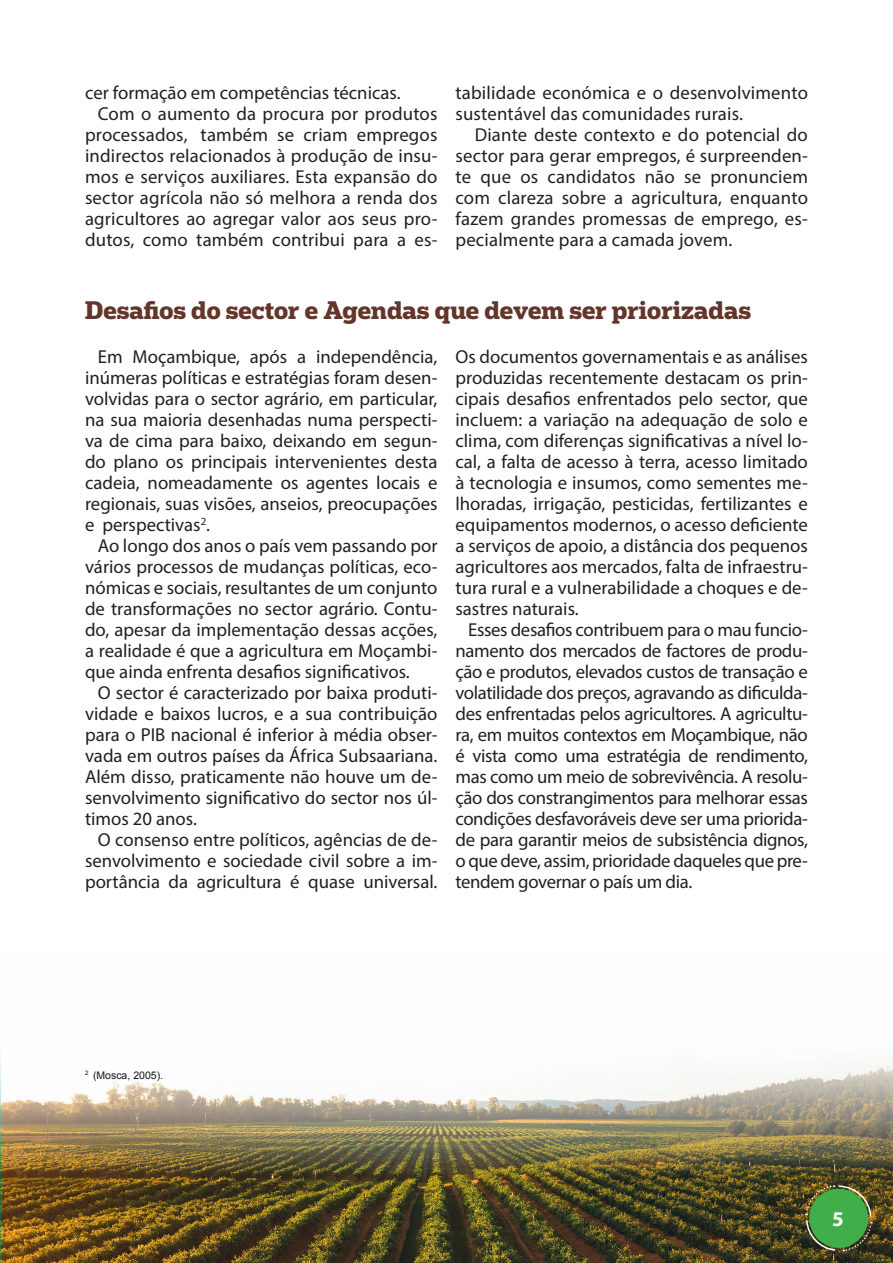
<style>
.page{position:relative;width:893px;height:1263px;background:#fff}
.page>*{position:absolute;margin:0;border:0;box-sizing:border-box;transform-origin:0 0}
.t1{font:700 24px "Popular";color:#64352a}
.t2{font:700 21px "Myriad Pro";color:#fff}
.t3{font:18.75px/21px "Myriad Pro";color:#231f20;text-align:justify}
.t4{font:10.5px "Arial";color:#15191c}
</style>
<div class="page">
<img style="left:0;top:1050px;width:893px;height:213px">
<img style="left:805px;top:1185px;width:67px;height:67px">
<p class="t3" style="left:85px;top:82px;width:317px">cer formação em competências técnicas.</p>
<p class="t3" style="left:98px;top:103px;width:341px">Com o aumento da procura por produtos</p>
<p class="t3" style="left:85px;top:124px;width:354px">processados, também se criam empregos</p>
<p class="t3" style="left:85px;top:145px;width:354px">indirectos relacionados à produção de insu-</p>
<p class="t3" style="left:85px;top:166px;width:354px">mos e serviços auxiliares. Esta expansão do</p>
<p class="t3" style="left:85px;top:187px;width:354px">sector agrícola não só melhora a renda dos</p>
<p class="t3" style="left:85px;top:208px;width:354px">agricultores ao agregar valor aos seus pro-</p>
<p class="t3" style="left:85px;top:229px;width:354px">dutos, como também contribui para a es-</p>
<p class="t3" style="left:455px;top:82px;width:354px">tabilidade económica e o desenvolvimento sustentável das comunidades rurais.</p>
<p class="t3" style="left:455px;top:124px;width:354px;text-indent:19px">Diante deste contexto e do potencial do sector para gerar empregos, é surpreenden&shy;te que os candidatos não se pronunciem com clareza sobre a agricultura, enquanto fazem grandes promessas de emprego, es&shy;pecialmente para a camada jovem.</p>
<p class="t1" style="left:85px;top:294px;width:668px">Desafios do sector e Agendas que devem ser priorizadas</p>
<p class="t3" style="left:85px;top:346px;width:354px;text-indent:13px">Em Moçambique, após a independência, inúmeras políticas e estratégias foram desen&shy;volvidas para o sector agrário, em particular, na sua maioria desenhadas numa perspecti&shy;va de cima para baixo, deixando em segun&shy;do plano os principais intervenientes desta cadeia, nomeadamente os agentes locais e regionais, suas visões, anseios, preocupações e perspectivas<sup>2</sup>.</p>
<p class="t3" style="left:85px;top:535px;width:354px;text-indent:13px">Ao longo dos anos o país vem passando por vários processos de mudanças políticas, eco&shy;nómicas e sociais, resultantes de um conjunto de transformações no sector agrário. Contu&shy;do, apesar da implementação dessas acções, a realidade é que a agricultura em Moçambi&shy;que ainda enfrenta desafios significativos.</p>
<p class="t3" style="left:85px;top:682px;width:354px;text-indent:13px">O sector é caracterizado por baixa produti&shy;vidade e baixos lucros, e a sua contribuição para o PIB nacional é inferior à média obser&shy;vada em outros países da África Subsaariana.<br>Além disso, praticamente não houve um de&shy;senvolvimento significativo do sector nos úl&shy;timos 20 anos.</p>
<p class="t3" style="left:85px;top:829px;width:354px;text-indent:13px">O consenso entre políticos, agências de de&shy;senvolvimento e sociedade civil sobre a im&shy;portância da agricultura é quase universal.</p>
<p class="t3" style="left:455px;top:346px;width:354px">Os documentos governamentais e as análises produzidas recentemente destacam os prin&shy;cipais desafios enfrentados pelo sector, que incluem: a variação na adequação de solo e clima, com diferenças significativas a nível lo&shy;cal, a falta de acesso à terra, acesso limitado à tecnologia e insumos, como sementes me&shy;lhoradas, irrigação, pesticidas, fertilizantes e equipamentos modernos, o acesso deficiente a serviços de apoio, a distância dos pequenos agricultores aos mercados, falta de infraestru&shy;tura rural e a vulnerabilidade a choques e de&shy;sastres naturais.</p>
<p class="t3" style="left:455px;top:619px;width:354px;text-indent:13px">Esses desafios contribuem para o mau funcio&shy;namento dos mercados de factores de produ&shy;ção e produtos, elevados custos de transação e volatilidade dos preços, agravando as dificulda&shy;des enfrentadas pelos agricultores. A agricultu&shy;ra, em muitos contextos em Moçambique, não é vista como uma estratégia de rendimento, mas como um meio de sobrevivência. A resolu&shy;ção dos constrangimentos para melhorar essas condições desfavoráveis deve ser uma priorida&shy;de para garantir meios de subsistência dignos, o que deve, assim, prioridade daqueles que pre&shy;tendem governar o país um dia.</p>
<p class="t4" style="left:85px;top:1068px;width:80px"><sup>2</sup> (Mosca, 2005).</p>
<p class="t2" style="left:832px;top:1205px;width:13px">5</p>
</div>
